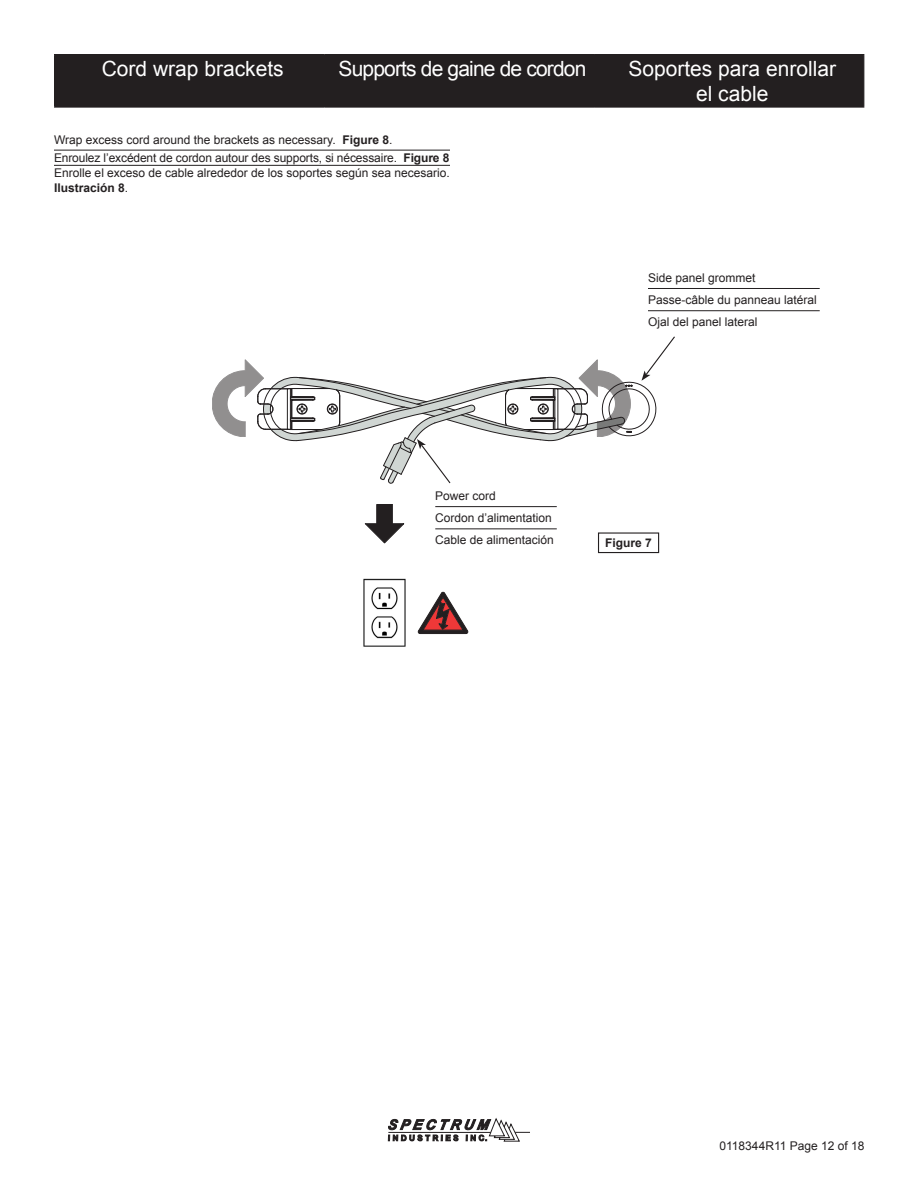
<style>
.page{position:relative;width:918px;height:1188px;background:#fff}
.page>*{position:absolute;margin:0;border:0;box-sizing:border-box;transform-origin:0 0}
.t1{font:21px "Arial";color:#fff}
.t2{font:21px "Arial";letter-spacing:-.04em;color:#fff}
.Numbered_list{font:12px/14.4px "Arial";color:#231f20}
.t3{font:700 12px "Arial";color:#231f20}
.s1{font-weight:700}
</style>
<div class="page">
<hr style="left:54px;top:150px;width:396px;height:1px;background:#231f20">
<hr style="left:54px;top:165px;width:396px;height:1px;background:#231f20">
<svg style="left:388px;top:1118px;width:142px;height:24px"></svg>
<hr style="left:648px;top:288px;width:172px;height:1px;background:#231f20">
<hr style="left:648px;top:310px;width:172px;height:1px;background:#231f20">
<hr style="left:435px;top:506px;width:122px;height:1px;background:#231f20">
<hr style="left:435px;top:528px;width:122px;height:1px;background:#231f20">
<img style="left:363px;top:578px;width:43px;height:69px">
<svg style="left:418px;top:592px;width:50px;height:42px"></svg>
<svg style="left:365px;top:504px;width:39px;height:39px"></svg>
<svg style="left:212px;top:336px;width:463px;height:148px"></svg>
<div style="left:598px;top:532px;width:61px;height:21px;border:1px solid #231f20"></div>
<hr style="left:54px;top:55px;width:1px;height:51px;background:#231f20">
<hr style="left:54px;top:54px;width:270px;height:1px;background:#231f20">
<hr style="left:324px;top:54px;width:270px;height:1px;background:#231f20">
<hr style="left:594px;top:54px;width:270px;height:1px;background:#231f20">
<hr style="left:54px;top:106px;width:270px;height:2px;background:#231f20">
<hr style="left:324px;top:106px;width:270px;height:2px;background:#231f20">
<hr style="left:594px;top:106px;width:270px;height:2px;background:#231f20">
<div style="left:55px;top:55px;width:809px;height:52px;background:#231f20"></div>
<p class="t1" style="left:102px;top:55px;width:184px">Cord wrap brackets</p>
<p class="t2" style="left:339px;top:55px;width:249px">Supports de gaine de cordon</p>
<p class="t1" style="left:628px;top:55px;width:209px">Soportes para enrollar</p>
<p class="t1" style="left:696px;top:80px;width:74px">el cable</p>
<p class="Numbered_list" style="left:54px;top:133px;width:340px">Wrap excess cord around the brackets as necessary. <span class="s1">Figure 8</span>.</p>
<p class="Numbered_list" style="left:54px;top:151px;width:397px">Enroulez l’excédent de cordon autour des supports, si nécessaire. <span class="s1">Figure 8</span></p>
<p class="Numbered_list" style="left:54px;top:166px;width:397px">Enrolle el exceso de cable alrededor de los soportes según sea necesario.<br><span class="s1">Ilustración 8</span>.</p>
<p class="Numbered_list" style="left:648px;top:270px;width:109px">Side panel grommet</p>
<p class="Numbered_list" style="left:648px;top:293px;width:170px">Passe-câble du panneau latéral</p>
<p class="Numbered_list" style="left:648px;top:315px;width:111px">Ojal del panel lateral</p>
<p class="Numbered_list" style="left:435px;top:489px;width:62px">Power cord</p>
<p class="Numbered_list" style="left:435px;top:511px;width:118px">Cordon d’alimentation</p>
<p class="Numbered_list" style="left:435px;top:533px;width:120px">Cable de alimentación</p>
<p class="t3" style="left:605px;top:535px;width:48px">Figure 7</p>
<p class="Numbered_list" style="left:720px;top:1139px;width:147px">0118344R11 Page 12 of 18</p>
</div>
